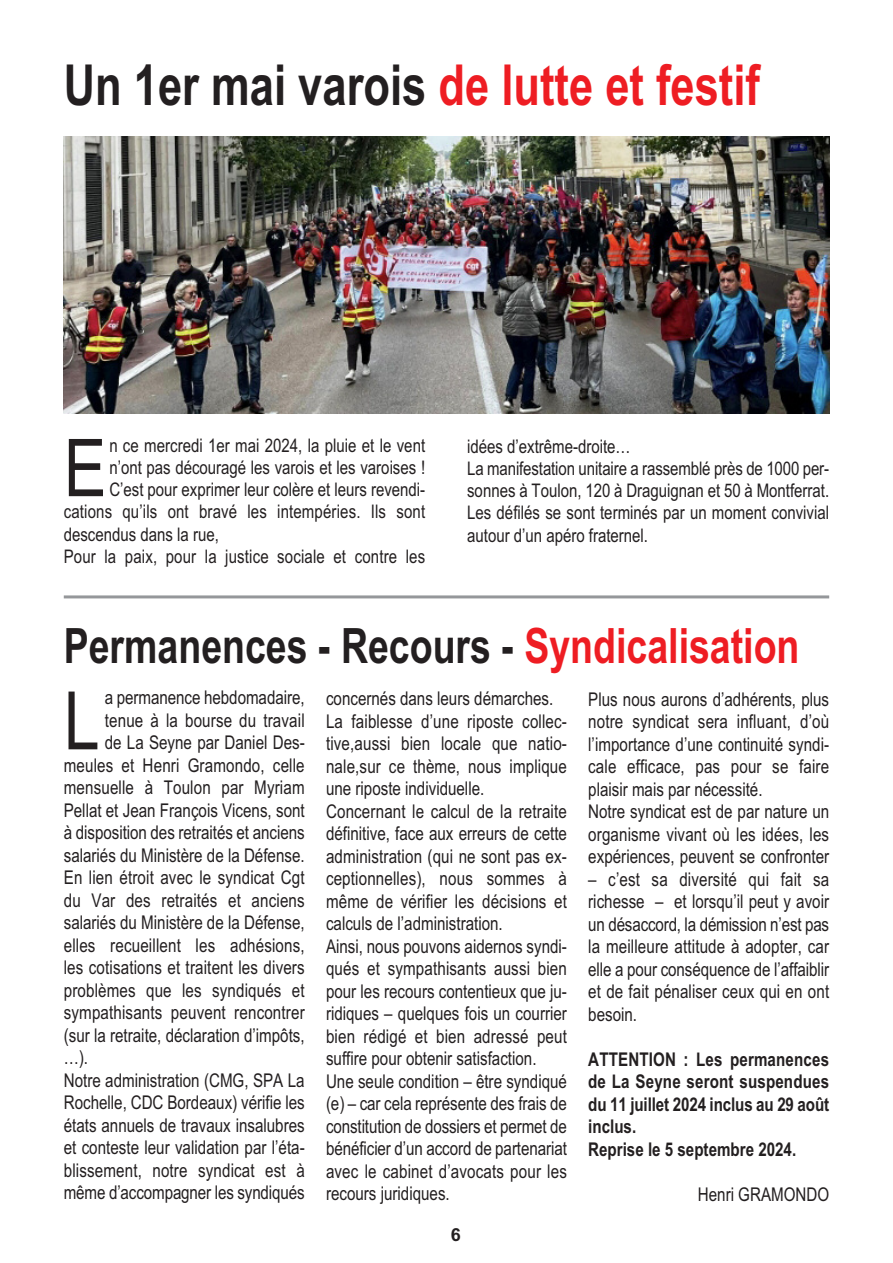
<style>
.page{position:relative;width:893px;height:1263px;background:#fff}
.page>*{position:absolute;margin:0;border:0;box-sizing:border-box;transform-origin:0 0}
.t1{font:80.7px "Arial";color:#231f20;scale:.8 1}
.t2{font:79.95px "Arial";color:#231f20;scale:.8 1}
.t3{font:700 56.55px "Arial";color:#ee1d23;scale:.77 1}
.t4{font:700 48.75px "Arial";color:#231f20;scale:.77 1}
.t5{font:18.9px/22.5px "Arial";color:#231f20;scale:.8 1}
.t6{font:700 18.9px/22.5px "Arial";color:#231f20;scale:.8 1}
.t7{font:18.75px/22.2px "Arial";color:#231f20;scale:.8 1}
.t8{font:700 18px "Arial";color:#231f20}
.s1{color:#231f20}
.s2{color:#ee1d23}
</style>
<div class="page">
<img style="left:64px;top:136px;width:765px;height:277px">
<hr style="left:64px;top:595px;width:765px;height:3px;background:#95979a">
<h3 class="t3" style="left:64px;top:52px;width:906px"><span class="s1">Un 1er mai varois</span> de lutte et festif</h3>
<h2 class="t2" style="left:64px;top:422px;width:55px">E</h2>
<p class="t7" style="left:109px;top:434px;width:396px">n ce mercredi 1er mai 2024, la pluie et le vent</p>
<p class="t7" style="left:109px;top:456px;width:396px">n’ont pas découragé les varois et les varoises !</p>
<p class="t7" style="left:109px;top:479px;width:396px">C’est pour exprimer leur colère et leurs revendi-</p>
<p class="t7" style="left:64px;top:501px;width:453px">cations qu’ils ont bravé les intempéries. Ils sont</p>
<p class="t7" style="left:64px;top:523px;width:195px">descendus dans la rue,</p>
<p class="t7" style="left:64px;top:545px;width:453px">Pour la paix, pour la justice sociale et contre les</p>
<p class="t7" style="left:467px;top:435px;width:454px">idées d’extrême-droite…<br>La manifestation unitaire a rassemblé près de 1000 per&shy;sonnes à Toulon, 120 à Draguignan et 50 à Montferrat.<br>Les défilés se sont terminés par un moment convivial autour d’un apéro fraternel.</p>
<h3 class="t4" style="left:64px;top:617px;width:957px">Permanences - Recours - <span class="s2">Syndicalisation</span></h3>
<h1 class="t1" style="left:64px;top:674px;width:46px">L</h1>
<p class="t5" style="left:105px;top:686px;width:251px">a permanence hebdomadaire,</p>
<p class="t5" style="left:105px;top:709px;width:251px">tenue à la bourse du travail</p>
<p class="t5" style="left:105px;top:731px;width:251px">de La Seyne par Daniel Des-</p>
<p class="t5" style="left:64px;top:754px;width:303px">meules et Henri Gramondo, celle</p>
<p class="t5" style="left:64px;top:776px;width:303px">mensuelle à Toulon par Myriam</p>
<p class="t5" style="left:64px;top:799px;width:303px">Pellat et Jean François Vicens, sont</p>
<p class="t5" style="left:64px;top:821px;width:303px">à disposition des retraités et anciens</p>
<p class="t5" style="left:64px;top:844px;width:303px">salariés du Ministère de la Défense.</p>
<p class="t5" style="left:64px;top:866px;width:303px">En lien étroit avec le syndicat Cgt</p>
<p class="t5" style="left:64px;top:889px;width:303px">du Var des retraités et anciens</p>
<p class="t5" style="left:64px;top:911px;width:303px">salariés du Ministère de la Défense,</p>
<p class="t5" style="left:64px;top:934px;width:303px">elles recueillent les adhésions,</p>
<p class="t5" style="left:64px;top:956px;width:303px">les cotisations et traitent les divers</p>
<p class="t5" style="left:64px;top:979px;width:303px">problèmes que les syndiqués et</p>
<p class="t5" style="left:64px;top:1001px;width:303px">sympathisants peuvent rencontrer</p>
<p class="t5" style="left:64px;top:1024px;width:303px">(sur la retraite, déclaration d’impôts,</p>
<p class="t5" style="left:64px;top:1046px;width:32px">…).</p>
<p class="t5" style="left:64px;top:1069px;width:303px">Notre administration (CMG, SPA La</p>
<p class="t5" style="left:64px;top:1091px;width:303px">Rochelle, CDC Bordeaux) vérifie les</p>
<p class="t5" style="left:64px;top:1114px;width:303px">états annuels de travaux insalubres</p>
<p class="t5" style="left:64px;top:1136px;width:303px">et conteste leur validation par l’éta-</p>
<p class="t5" style="left:64px;top:1159px;width:303px">blissement, notre syndicat est à</p>
<p class="t5" style="left:64px;top:1181px;width:303px">même d’accompagner les syndiqués</p>
<p class="t5" style="left:326px;top:687px;width:303px">concernés dans leurs démarches.<br>La faiblesse d’une riposte collec&shy;tive,aussi bien locale que natio&shy;nale,sur ce thème, nous implique une riposte individuelle.<br>Concernant le calcul de la retraite définitive, face aux erreurs de cette administration (qui ne sont pas ex&shy;ceptionnelles), nous sommes à même de vérifier les décisions et calculs de l’administration.<br>Ainsi, nous pouvons aidernos syndi&shy;qués et sympathisants aussi bien pour les recours contentieux que ju&shy;ridiques – quelques fois un courrier bien rédigé et bien adressé peut suffire pour obtenir satisfaction.<br>Une seule condition – être syndiqué (e) – car cela représente des frais de constitution de dossiers et permet de bénéficier d’un accord de partenariat avec le cabinet d’avocats pour les recours juridiques.</p>
<p class="t5" style="left:588px;top:688px;width:303px">Plus nous aurons d’adhérents, plus notre syndicat sera influant, d’où l’importance d’une continuité syndi&shy;cale efficace, pas pour se faire plaisir mais par nécessité.<br>Notre syndicat est de par nature un organisme vivant où les idées, les expériences, peuvent se confronter</p>
<p class="t5" style="left:588px;top:868px;width:303px;text-align:justify">– c’est sa diversité qui fait sa richesse – et lorsqu’il peut y avoir un désaccord, la démission n’est pas la meilleure attitude à adopter, car elle a pour conséquence de l’affaiblir et de fait pénaliser ceux qui en ont besoin.</p>
<p class="t6" style="left:588px;top:1048px;width:303px">ATTENTION : Les permanences de La Seyne seront suspendues du 11 juillet 2024 inclus au 29 août inclus.<br>Reprise le 5 septembre 2024.</p>
<p class="t5" style="left:698px;top:1183px;width:166px">Henri GRAMONDO</p>
<p class="t8" style="left:451px;top:1224px;width:12px">6</p>
</div>
